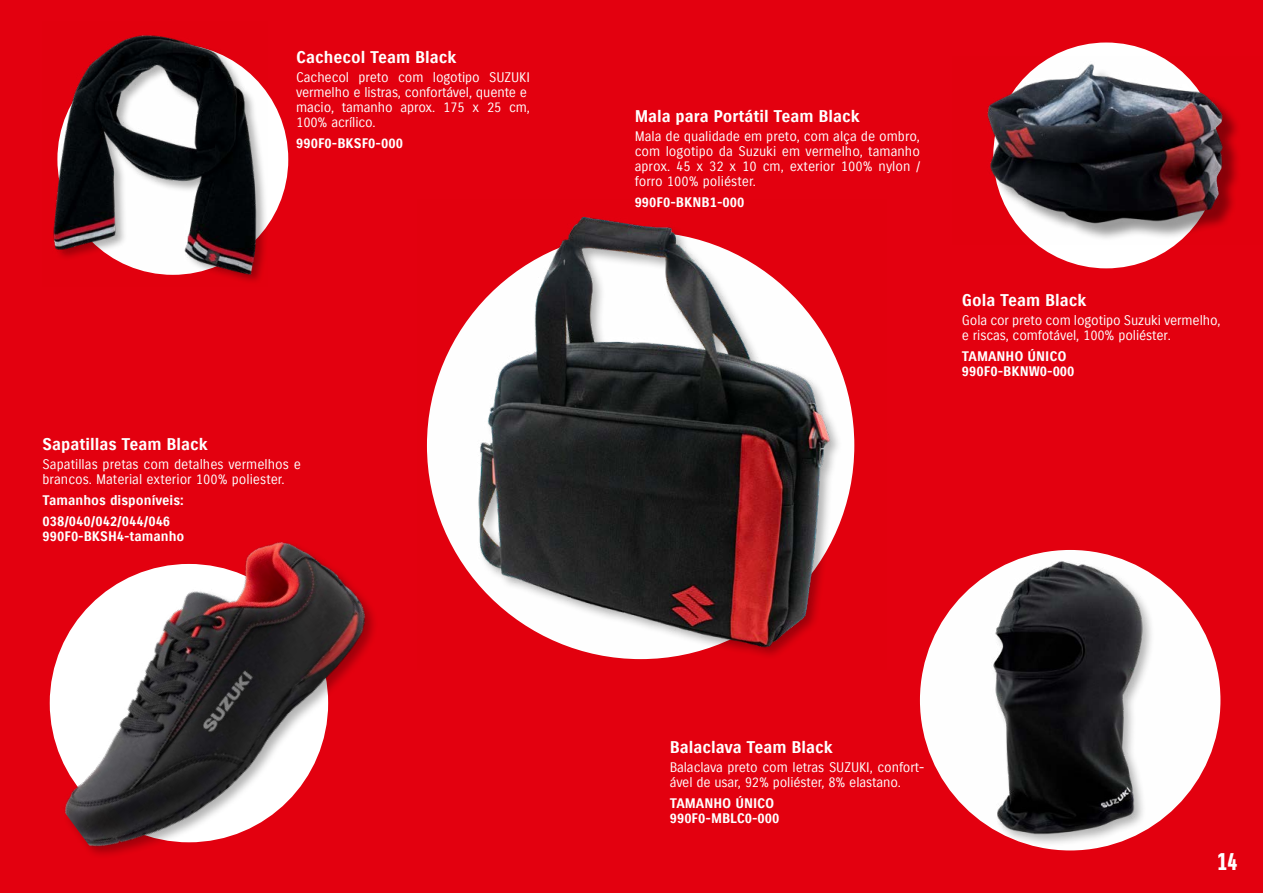
<style>
.page{position:relative;width:1263px;height:893px;background:#e3000f}
.page>*{position:absolute;margin:0;border:0;box-sizing:border-box;transform-origin:0 0}
.t1{font:24px "Suzuki PRO Headline";color:#fff}
.t2{font:16.5px "Suzuki PRO Bold";color:#fff}
.t3{font:13.5px/15px "Suzuki PRO Regular";letter-spacing:-.01em;color:#fff}
.t4{font:13.5px/15px "Suzuki PRO Bold";color:#fff}
</style>
<div class="page">
<div style="left:993px;top:43px;width:226px;height:225px;background:#fff;border-radius:50%"></div>
<img style="left:987px;top:57px;width:251px;height:187px">
<div style="left:991px;top:559px;width:165px;height:288px;background:#000;opacity:.3"></div>
<img style="left:920px;top:550px;width:300px;height:300px;border-radius:150px">
<div style="left:57px;top:44px;width:231px;height:231px;background:#fff;border-radius:50%"></div>
<img style="left:53px;top:35px;width:215px;height:247px">
<img style="left:49px;top:542px;width:325px;height:314px">
<img style="left:427px;top:216px;width:428px;height:444px">
<p class="t2" style="left:296px;top:47px;width:162px">Cachecol Team Black</p>
<p class="t3" style="left:296px;top:70px;width:235px">Cachecol preto com logotipo SUZUKI vermelho e listras, confortável, quente e macio, tamanho aprox. 175 x 25 cm,<br>100% acrílico.</p>
<p class="t4" style="left:296px;top:136px;width:108px">990F0-BKSF0-000</p>
<p class="t2" style="left:43px;top:434px;width:167px">Sapatillas Team Black</p>
<p class="t3" style="left:43px;top:457px;width:260px">Sapatillas pretas com detalhes vermelhos e brancos. Material exterior 100% poliester.</p>
<p class="t4" style="left:43px;top:490px;width:143px;line-height:21px">Tamanhos disponíveis:<br>038/040/042/044/046</p>
<p class="t4" style="left:43px;top:529px;width:144px">990F0-BKSH4-tamanho</p>
<p class="t2" style="left:635px;top:106px;width:227px">Mala para Portátil Team Black</p>
<p class="t3" style="left:635px;top:129px;width:287px;text-align:justify">Mala de qualidade em preto, com alça de ombro, com logotipo da Suzuki em vermelho, tamanho aprox. 45 x 32 x 10 cm, exterior 100% nylon / forro 100% poliéster.</p>
<p class="t4" style="left:635px;top:195px;width:111px">990F0-BKNB1-000</p>
<p class="t2" style="left:962px;top:290px;width:126px">Gola Team Black</p>
<p class="t3" style="left:962px;top:313px;width:260px">Gola cor preto com logotipo Suzuki vermelho, e riscas, comfotável, 100% poliéster.</p>
<p class="t4" style="left:962px;top:349px;width:114px">TAMANHO ÚNICO<br>990F0-BKNW0-000</p>
<p class="t2" style="left:670px;top:737px;width:165px">Balaclava Team Black</p>
<p class="t3" style="left:670px;top:760px;width:256px">Balaclava preto com letras SUZUKI, confort&shy;ável de usar, 92% poliéster, 8% elastano.</p>
<p class="t4" style="left:670px;top:796px;width:111px">TAMANHO ÚNICO<br>990F0-MBLC0-000</p>
<h1 class="t1" style="left:1217px;top:847px;width:22px">14</h1>
</div>
